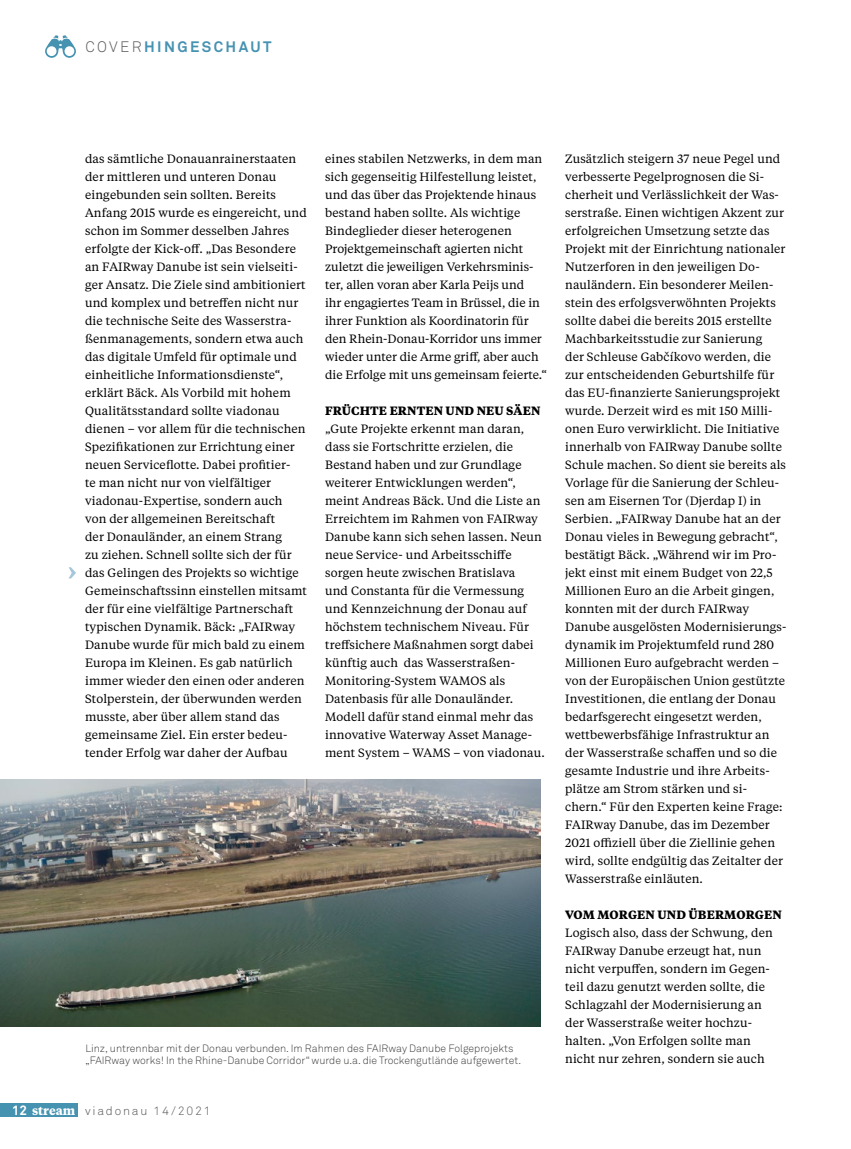
<style>
.page{position:relative;width:851px;height:1149px;background:#fff}
.page>*{position:absolute;margin:0;border:0;box-sizing:border-box;transform-origin:0 0}
.t1{font:700 15px "Akkurat Std";letter-spacing:.16em;color:#4592b1}
.t2{font:12px/18px "Tiempos Text";letter-spacing:.01em;color:#000}
.t3{font:700 12px "Tiempos Text";letter-spacing:.01em;color:#000}
.t4{font:300 12px "Akkurat Std";letter-spacing:.15em;color:#575756}
.t5{font:300 10.5px/12px "Akkurat Std";color:#3c3c3b}
.s1{font-weight:300;color:#575756}
.s2{font-weight:700;font-size:13.5px;color:#fff}
.s3{font-family:"Tiempos Text";font-weight:700;color:#fff}
</style>
<div class="page">
<img style="left:0;top:779px;width:540px;height:247px">
<svg style="left:69px;top:567px;width:7px;height:11px"></svg>
<svg style="left:45px;top:35px;width:31px;height:23px"></svg>
<div style="left:0;top:1102px;width:77px;height:14px;background:#4592b1"></div>
<p class="t1" style="left:85px;top:38px;width:188px"><span class="s1">COVER</span>HINGESCHAUT</p>
<p class="t2" style="left:85px;top:149px;width:223px">das sämtliche Donauanrainerstaaten der mittleren und unteren Donau eingebunden sein sollten. Bereits Anfang 2015 wurde es eingereicht, und schon im Sommer desselben Jahres erfolgte der Kick-off. „Das Besondere an FAIRway Danube ist sein vielseiti&shy;ger Ansatz. Die Ziele sind ambitioniert und komplex und betreffen nicht nur die technische Seite des Wasserstra&shy;ßenmanagements, sondern etwa auch das digitale Umfeld für optimale und einheitliche Informationsdienste“, erklärt Bäck. Als Vorbild mit hohem Qualitätsstandard sollte viadonau dienen – vor allem für die technischen Spezifikationen zur Errichtung einer neuen Serviceflotte. Dabei profitier-<br>te man nicht nur von vielfältiger viadonau-Expertise, sondern auch<br>von der allgemeinen Bereitschaft<br>der Donauländer, an einem Strang<br>zu ziehen. Schnell sollte sich der für das Gelingen des Projekts so wichtige Gemeinschaftssinn einstellen mitsamt der für eine vielfältige Partnerschaft typischen Dynamik. Bäck: „FAIRway Danube wurde für mich bald zu einem Europa im Kleinen. Es gab natürlich immer wieder den einen oder anderen Stolperstein, der überwunden werden musste, aber über allem stand das gemeinsame Ziel. Ein erster bedeu&shy;tender Erfolg war daher der Aufbau</p>
<p class="t2" style="left:325px;top:149px;width:223px">eines stabilen Netzwerks, in dem man sich gegenseitig Hilfestellung leistet, und das über das Projektende hinaus bestand haben sollte. Als wichtige Bindeglieder dieser heterogenen Projektgemeinschaft agierten nicht zuletzt die jeweiligen Verkehrsminis&shy;ter, allen voran aber Karla Peijs und<br>ihr engagiertes Team in Brüssel, die in ihrer Funktion als Koordinatorin für den Rhein-Donau-Korridor uns immer wieder unter die Arme griff, aber auch die Erfolge mit uns gemeinsam feierte.“</p>
<p class="t3" style="left:325px;top:402px;width:217px">FRÜCHTE ERNTEN UND NEU SÄEN</p>
<p class="t2" style="left:325px;top:419px;width:221px">„Gute Projekte erkennt man daran, dass sie Fortschritte erzielen, die Bestand haben und zur Grundlage weiterer Entwicklungen werden“, meint Andreas Bäck. Und die Liste an Erreichtem im Rahmen von FAIRway Danube kann sich sehen lassen. Neun neue Service- und Arbeitsschiffe sorgen heute zwischen Bratislava<br>und Constanta für die Vermessung und Kennzeichnung der Donau auf höchstem technischem Niveau. Für treffsichere Maßnahmen sorgt dabei künftig auch das Wasserstraßen-Monitoring-System WAMOS als Datenbasis für alle Donauländer.<br>Modell dafür stand einmal mehr das innovative Waterway Asset Manage&shy;ment System – WAMS – von viadonau.</p>
<p class="t5" style="left:85px;top:1041px;width:437px">Linz, untrennbar mit der Donau verbunden. Im Rahmen des FAIRway Danube Folgeprojekts „FAIRway works! In the Rhine-Danube Corridor“ wurde u.a. die Trockengutlände aufgewertet.</p>
<p class="t4" style="left:12px;top:1103px;width:200px"><span class="s2">12</span> <span class="s3">stream</span> viadonau 14/2021</p>
<p class="t2" style="left:565px;top:149px;width:223px">Zusätzlich steigern 37 neue Pegel und verbesserte Pegelprognosen die Si&shy;cherheit und Verlässlichkeit der Was&shy;serstraße. Einen wichtigen Akzent zur erfolgreichen Umsetzung setzte das Projekt mit der Einrichtung nationaler Nutzerforen in den jeweiligen Do&shy;nauländern. Ein besonderer Meilen&shy;stein des erfolgsverwöhnten Projekts sollte dabei die bereits 2015 erstellte Machbarkeitsstudie zur Sanierung<br>der Schleuse Gabčíkovo werden, die zur entscheidenden Geburtshilfe für das EU-finanzierte Sanierungsprojekt wurde. Derzeit wird es mit 150 Milli&shy;onen Euro verwirklicht. Die Initiative innerhalb von FAIRway Danube sollte Schule machen. So dient sie bereits als Vorlage für die Sanierung der Schleu&shy;sen am Eisernen Tor (Djerdap I) in Serbien. „FAIRway Danube hat an der Donau vieles in Bewegung gebracht“, bestätigt Bäck. „Während wir im Pro&shy;jekt einst mit einem Budget von 22,5<br>Millionen Euro an die Arbeit gingen, konnten mit der durch FAIRway Danube ausgelösten Modernisierungs&shy;dynamik im Projektumfeld rund 280<br>Millionen Euro aufgebracht werden – von der Europäischen Union gestützte Investitionen, die entlang der Donau bedarfsgerecht eingesetzt werden, wettbewerbsfähige Infrastruktur an der Wasserstraße schaffen und so die gesamte Industrie und ihre Arbeits&shy;plätze am Strom stärken und si&shy;chern.“ Für den Experten keine Frage:<br>FAIRway Danube, das im Dezember 2021 offiziell über die Ziellinie gehen wird, sollte endgültig das Zeitalter der Wasserstraße einläuten.</p>
<p class="t3" style="left:565px;top:906px;width:218px">VOM MORGEN UND ÜBERMORGEN</p>
<p class="t2" style="left:565px;top:923px;width:209px">Logisch also, dass der Schwung, den FAIRway Danube erzeugt hat, nun nicht verpuffen, sondern im Gegen&shy;teil dazu genutzt werden sollte, die Schlagzahl der Modernisierung an der Wasserstraße weiter hochzu&shy;halten. „Von Erfolgen sollte man nicht nur zehren, sondern sie auch</p>
</div>
